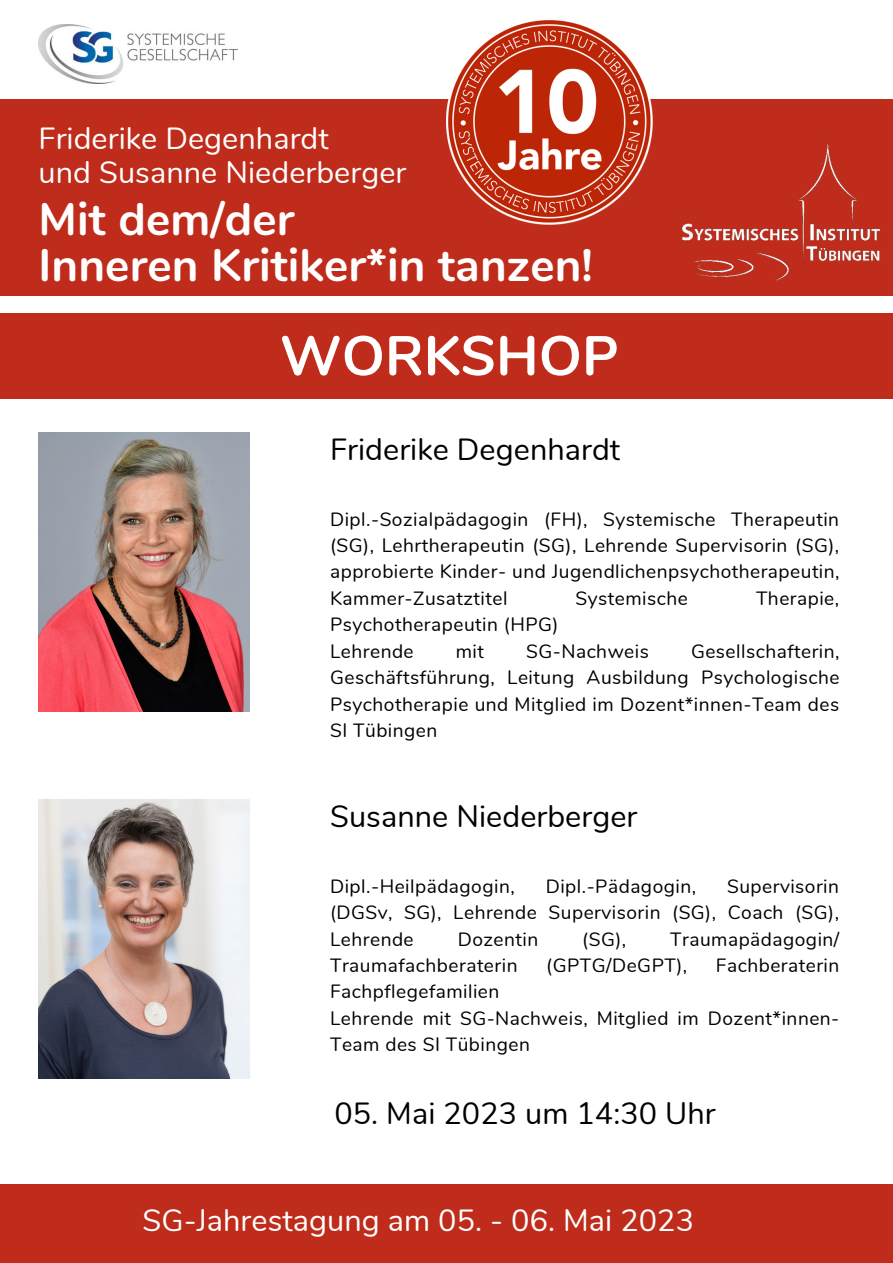
<style>
.page{position:relative;width:893px;height:1263px;background:#fff}
.page>*{position:absolute;margin:0;border:0;box-sizing:border-box;transform-origin:0 0}
.t1{font:700 55.43px "Nunito";letter-spacing:.005em;color:#fff}
.t2{font:700 45.67px/45.6px "Nunito";letter-spacing:.005em;color:#fff}
.t3{font:30.53px/34.3px "Nunito";letter-spacing:.005em;color:#fff}
.t4{font:30.53px "Nunito";letter-spacing:.005em;color:#000}
.t5{font:19.12px/26.4px "Nunito";letter-spacing:.025em;color:#000;text-align:justify}
</style>
<div class="page">
<div style="left:0;top:1184px;width:893px;height:79px;background:#bf2c1b"></div>
<img style="left:39px;top:25px;width:198px;height:58px">
<div style="left:0;top:99px;width:893px;height:299px;background:#bf2c1b"></div>
<img style="left:446px;top:20px;width:206px;height:204px">
<img style="left:682px;top:142px;width:199px;height:139px">
<div style="left:0;top:296px;width:893px;height:17px;background:#fff"></div>
<img style="left:39px;top:799px;width:210px;height:280px">
<img style="left:39px;top:432px;width:210px;height:280px">
<h3 class="t3" style="left:39px;top:122px;width:369px">Friderike Degenhardt<br>und Susanne Niederberger</h3>
<h2 class="t2" style="left:39px;top:198px;width:556px">Mit dem/der<br>Inneren Kritiker*in tanzen!</h2>
<h1 class="t1" style="left:280px;top:319px;width:340px">WORKSHOP</h1>
<h3 class="t4" style="left:330px;top:429px;width:292px">Friderike Degenhardt</h3>
<p class="t5" style="left:330px;top:506px;width:511px">Dipl.-Sozialpädagogin (FH), Systemische Therapeutin (SG), Lehrtherapeutin (SG), Lehrende Supervisorin (SG), approbierte Kinder- und Jugendlichenpsychotherapeutin, Kammer-Zusatztitel</p>
<p class="t5" style="left:575px;top:585px;width:114px">Systemische</p>
<p class="t5" style="left:756px;top:585px;width:85px">Therapie,</p>
<p class="t5" style="left:330px;top:612px;width:230px">Psychotherapeutin (HPG)<br>Lehrende</p>
<p class="t5" style="left:330px;top:638px;width:511px;text-indent:361px">Gesellschafterin, Geschäftsführung, Leitung Ausbildung Psychologische Psychotherapie und Mitglied im Dozent*innen-Team des SI Tübingen</p>
<p class="t5" style="left:456px;top:638px;width:30px">mit</p>
<p class="t5" style="left:526px;top:638px;width:124px">SG-Nachweis</p>
<h3 class="t4" style="left:330px;top:796px;width:309px">Susanne Niederberger</h3>
<p class="t5" style="left:330px;top:873px;width:510px;text-indent:397px">Supervisorin (DGSv, SG), Lehrende Supervisorin (SG), Coach (SG), Lehrende</p>
<p class="t5" style="left:330px;top:873px;width:186px">Dipl.-Heilpädagogin,</p>
<p class="t5" style="left:546px;top:873px;width:152px">Dipl.-Pädagogin,</p>
<p class="t5" style="left:458px;top:926px;width:82px">Dozentin</p>
<p class="t5" style="left:582px;top:926px;width:45px">(SG),</p>
<p class="t5" style="left:670px;top:926px;width:171px">Traumapädagogin/</p>
<p class="t5" style="left:330px;top:952px;width:189px">Traumafachberaterin</p>
<p class="t5" style="left:546px;top:952px;width:142px">(GPTG/DeGPT),</p>
<p class="t5" style="left:716px;top:952px;width:125px">Fachberaterin</p>
<p class="t5" style="left:330px;top:979px;width:511px;text-align:left">Fachpflegefamilien<br>Lehrende mit SG-Nachweis, Mitglied im Dozent*innen-<br>Team des SI Tübingen</p>
<h3 class="t4" style="left:334px;top:1093px;width:383px">05. Mai 2023 um 14:30 Uhr</h3>
<h3 class="t3" style="left:143px;top:1204px;width:553px">SG-Jahrestagung am 05. - 06. Mai 2023</h3>
</div>
